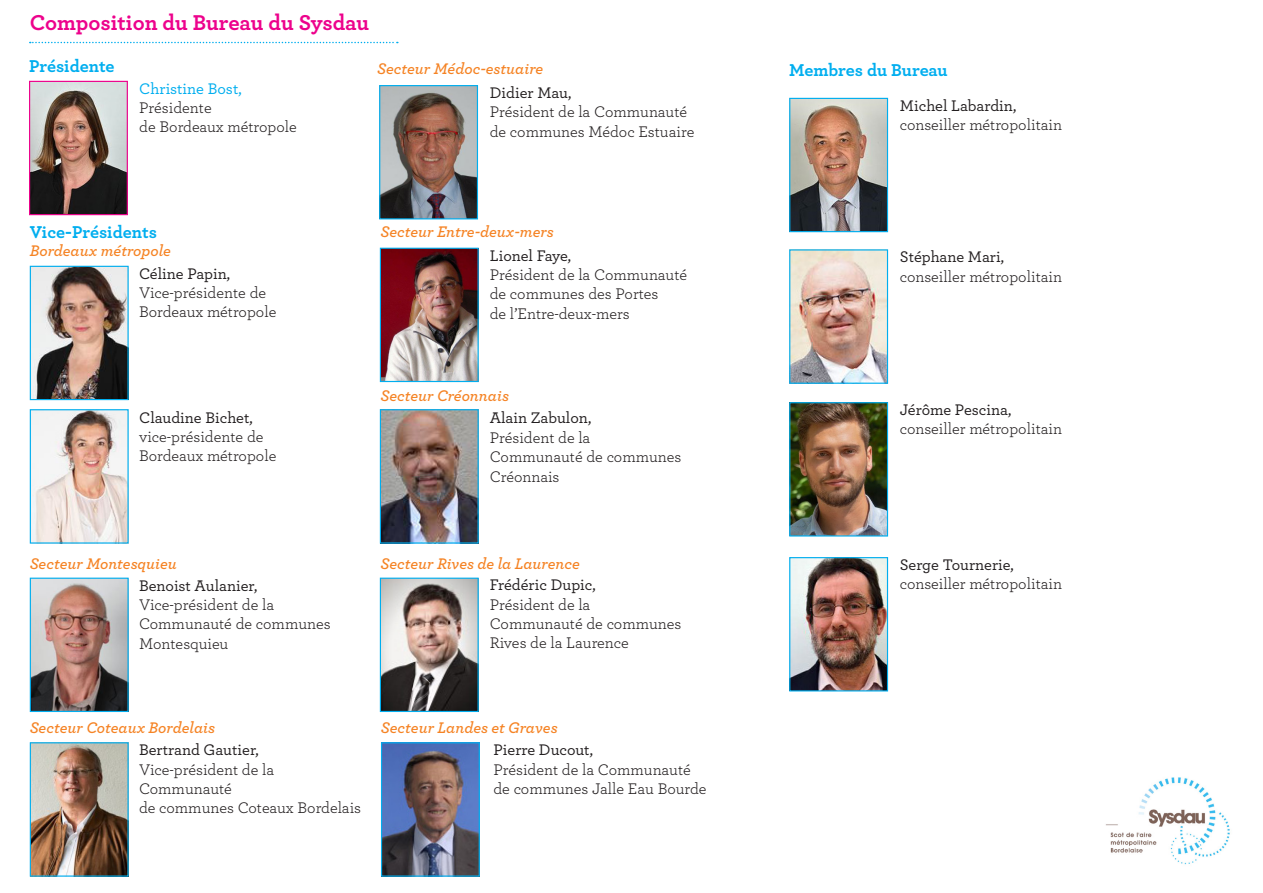
<style>
.page{position:relative;width:1263px;height:893px;background:#fff}
.page>*{position:absolute;margin:0;border:0;box-sizing:border-box;transform-origin:0 0}
.niv_3_Sous_titre_couleur{font:700 22.5px "Archer";color:#ed028c}
.t1{font:700 18px "Archer";color:#00aeef}
.t2{font:16.2px "Archer";color:#231f20}
.t3{font:500 16.2px "Archer";color:#231f20}
.t4{font:italic 600 16.2px "Archer";color:#f58324}
.t5{font:500 16.2px "Archer";color:#00aeef}
</style>
<div class="page">
<svg style="left:30px;top:42px;width:368px;height:1px"></svg>
<img style="left:32px;top:268px;width:95px;height:130px">
<div style="left:30px;top:266px;width:99px;height:134px;border:1px solid #00aeef"></div>
<img style="left:383px;top:744px;width:95px;height:131px">
<div style="left:381px;top:742px;width:99px;height:135px;border:1px solid #00aeef"></div>
<img style="left:31px;top:83px;width:95px;height:130px">
<div style="left:29px;top:81px;width:99px;height:134px;border:1px solid #ed028c"></div>
<img style="left:32px;top:411px;width:95px;height:131px">
<div style="left:30px;top:409px;width:99px;height:135px;border:1px solid #00aeef"></div>
<img style="left:382px;top:250px;width:95px;height:130px">
<div style="left:380px;top:248px;width:99px;height:134px;border:1px solid #00aeef"></div>
<img style="left:32px;top:744px;width:95px;height:131px">
<div style="left:30px;top:742px;width:99px;height:135px;border:1px solid #00aeef"></div>
<img style="left:381px;top:87px;width:95px;height:130px">
<div style="left:379px;top:85px;width:99px;height:134px;border:1px solid #00aeef"></div>
<img style="left:791px;top:100px;width:95px;height:130px">
<div style="left:789px;top:98px;width:99px;height:134px;border:1px solid #00aeef"></div>
<img style="left:791px;top:251px;width:95px;height:131px">
<div style="left:789px;top:249px;width:99px;height:135px;border:1px solid #00aeef"></div>
<img style="left:791px;top:404px;width:95px;height:131px">
<div style="left:789px;top:402px;width:99px;height:135px;border:1px solid #00aeef"></div>
<img style="left:791px;top:559px;width:95px;height:130px">
<div style="left:789px;top:557px;width:99px;height:134px;border:1px solid #00aeef"></div>
<img style="left:32px;top:580px;width:95px;height:130px">
<div style="left:30px;top:578px;width:99px;height:134px;border:1px solid #00aeef"></div>
<img style="left:382px;top:580px;width:95px;height:130px">
<div style="left:380px;top:578px;width:99px;height:134px;border:1px solid #00aeef"></div>
<img style="left:382px;top:411px;width:95px;height:131px">
<div style="left:380px;top:409px;width:99px;height:135px;border:1px solid #00aeef"></div>
<img style="left:1106px;top:777px;width:124px;height:88px">
<p class="niv_3_Sous_titre_couleur" style="left:30px;top:4px;width:341px">Composition du Bureau du Sysdau</p>
<p class="t1" style="left:29px;top:52px;width:87px">Présidente</p>
<p class="t4" style="left:377px;top:57px;width:168px">Secteur Médoc-estuaire</p>
<p class="t1" style="left:789px;top:56px;width:160px">Membres du Bureau</p>
<p class="t5" style="left:139px;top:77px;width:104px">Christine Bost,</p>
<p class="t2" style="left:139px;top:96px;width:74px">Présidente</p>
<p class="t2" style="left:139px;top:116px;width:159px">de Bordeaux métropole</p>
<p class="t3" style="left:490px;top:81px;width:83px">Didier Mau,</p>
<p class="t2" style="left:490px;top:101px;width:199px">Président de la Communauté</p>
<p class="t2" style="left:490px;top:120px;width:206px">de communes Médoc Estuaire</p>
<p class="t3" style="left:900px;top:94px;width:118px">Michel Labardin,</p>
<p class="t2" style="left:900px;top:113px;width:164px">conseiller métropolitain</p>
<p class="t1" style="left:30px;top:218px;width:129px">Vice-Présidents</p>
<p class="t4" style="left:380px;top:219px;width:175px">Secteur Entre-deux-mers</p>
<p class="t4" style="left:30px;top:239px;width:143px">Bordeaux métropole</p>
<p class="t3" style="left:139px;top:262px;width:93px">Céline Papin,</p>
<p class="t2" style="left:139px;top:281px;width:129px">Vice-présidente de</p>
<p class="t2" style="left:139px;top:301px;width:139px">Bordeaux métropole</p>
<p class="t3" style="left:490px;top:244px;width:83px">Lionel Faye,</p>
<p class="t2" style="left:490px;top:263px;width:199px">Président de la Communauté</p>
<p class="t2" style="left:490px;top:283px;width:170px">de communes des Portes</p>
<p class="t2" style="left:490px;top:302px;width:141px">de l’Entre-deux-mers</p>
<p class="t3" style="left:900px;top:245px;width:106px">Stéphane Mari,</p>
<p class="t2" style="left:900px;top:265px;width:164px">conseiller métropolitain</p>
<p class="t4" style="left:380px;top:384px;width:130px">Secteur Créonnais</p>
<p class="t3" style="left:139px;top:406px;width:115px">Claudine Bichet,</p>
<p class="t2" style="left:139px;top:426px;width:126px">vice-présidente de</p>
<p class="t2" style="left:139px;top:445px;width:139px">Bordeaux métropole</p>
<p class="t3" style="left:490px;top:406px;width:103px">Alain Zabulon,</p>
<p class="t2" style="left:490px;top:426px;width:102px">Président de la</p>
<p class="t2" style="left:490px;top:446px;width:193px">Communauté de communes</p>
<p class="t2" style="left:490px;top:465px;width:71px">Créonnais</p>
<p class="t3" style="left:900px;top:398px;width:113px">Jérôme Pescina,</p>
<p class="t2" style="left:900px;top:418px;width:164px">conseiller métropolitain</p>
<p class="t4" style="left:30px;top:551px;width:149px">Secteur Montesquieu</p>
<p class="t3" style="left:139px;top:573px;width:120px">Benoist Aulanier,</p>
<p class="t2" style="left:139px;top:593px;width:137px">Vice-président de la</p>
<p class="t2" style="left:139px;top:613px;width:193px">Communauté de communes</p>
<p class="t2" style="left:139px;top:632px;width:91px">Montesquieu</p>
<p class="t4" style="left:380px;top:552px;width:201px">Secteur Rives de la Laurence</p>
<p class="t3" style="left:490px;top:573px;width:108px">Frédéric Dupic,</p>
<p class="t2" style="left:490px;top:593px;width:102px">Président de la</p>
<p class="t2" style="left:490px;top:612px;width:193px">Communauté de communes</p>
<p class="t2" style="left:490px;top:632px;width:141px">Rives de la Laurence</p>
<p class="t3" style="left:900px;top:553px;width:115px">Serge Tournerie,</p>
<p class="t2" style="left:900px;top:573px;width:164px">conseiller métropolitain</p>
<p class="t4" style="left:30px;top:715px;width:187px">Secteur Coteaux Bordelais</p>
<p class="t4" style="left:381px;top:715px;width:178px">Secteur Landes et Graves</p>
<p class="t3" style="left:139px;top:738px;width:121px">Bertrand Gautier,</p>
<p class="t2" style="left:139px;top:758px;width:137px">Vice-président de la</p>
<p class="t2" style="left:139px;top:777px;width:94px">Communauté</p>
<p class="t2" style="left:139px;top:797px;width:224px">de communes Coteaux Bordelais</p>
<p class="t3" style="left:493px;top:738px;width:101px">Pierre Ducout,</p>
<p class="t2" style="left:493px;top:758px;width:199px">Président de la Communauté</p>
<p class="t2" style="left:493px;top:777px;width:215px">de communes Jalle Eau Bourde</p>
</div>
